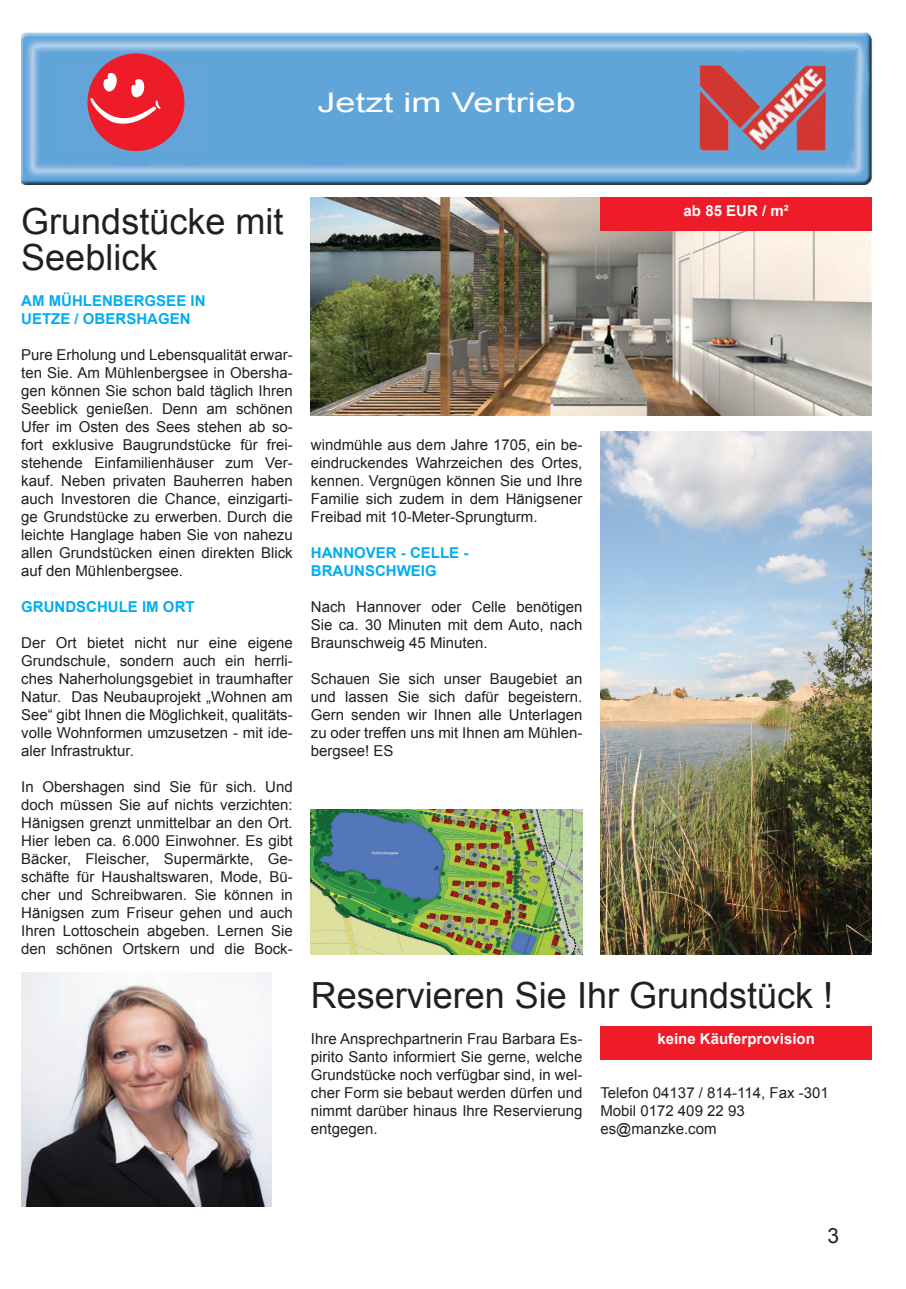
<style>
.page{position:relative;width:906px;height:1289px;background:#fff}
.page>*{position:absolute;margin:0;border:0;box-sizing:border-box;transform-origin:0 0}
.t1{font:36px/36px "Arial";color:#231f20}
.t2{font:27px "Arial";color:#fff;scale:1.33 1}
.t3{font:21px "Arial";color:#231f20}
.t4{font:15px/18px "Arial";color:#231f20;text-align:justify}
.t5{font:700 15px/18px "Arial";color:#00aeef}
.t6{font:700 15px "Arial";color:#fff}
</style>
<div class="page">
<img style="left:21px;top:32px;width:852px;height:153px">
<img style="left:695px;top:62px;width:131px;height:91px">
<div style="left:57px;top:64px;width:147px;height:89px;background:#63a5d9"></div>
<div style="left:87px;top:53px;width:97px;height:98px;background:#ee1c28;border-radius:50%"></div>
<svg style="left:90px;top:72px;width:70px;height:55px"></svg>
<img style="left:310px;top:198px;width:562px;height:218px">
<div style="left:600px;top:1026px;width:272px;height:33px;background:#ee1c28"></div>
<img style="left:311px;top:810px;width:271px;height:144px">
<img style="left:21px;top:972px;width:250px;height:234px">
<img style="left:600px;top:432px;width:272px;height:522px">
<div style="left:600px;top:198px;width:272px;height:33px;background:#ee1c28"></div>
<h2 class="t2" style="left:317px;top:85px;width:196px">Jetzt im Vertrieb</h2>
<h1 class="t1" style="left:21px;top:203px;width:264px">Grundstücke mit<br>Seeblick</h1>
<p class="t5" style="left:21px;top:292px;width:186px">AM MÜHLENBERGSEE IN<br>UETZE / OBERSHAGEN</p>
<p class="t4" style="left:21px;top:345px;width:273px">Pure Erholung und Lebensqualität erwar&shy;ten Sie. Am Mühlenbergsee in Obersha&shy;gen können Sie schon bald täglich Ihren Seeblick genießen. Denn am schönen Ufer im Osten des Sees stehen ab so&shy;fort exklusive Baugrundstücke für frei&shy;stehende Einfamilienhäuser zum Ver&shy;kauf. Neben privaten Bauherren haben auch Investoren die Chance, einzigarti&shy;ge Grundstücke zu erwerben. Durch die leichte Hanglage haben Sie von nahezu allen Grundstücken einen direkten Blick auf den Mühlenbergsee.</p>
<p class="t5" style="left:21px;top:598px;width:175px">GRUNDSCHULE IM ORT</p>
<p class="t4" style="left:21px;top:633px;width:273px">Der Ort bietet nicht nur eine eigene Grundschule, sondern auch ein herrli&shy;ches Naherholungsgebiet in traumhafter Natur. Das Neubauprojekt „Wohnen am See“ gibt Ihnen die Möglichkeit, qualitäts&shy;volle Wohnformen umzusetzen - mit ide&shy;aler Infrastruktur.</p>
<p class="t4" style="left:21px;top:777px;width:273px">In Obershagen sind Sie für sich. Und doch müssen Sie auf nichts verzichten:<br>Hänigsen grenzt unmittelbar an den Ort.<br>Hier leben ca. 6.000 Einwohner. Es gibt Bäcker, Fleischer, Supermärkte, Ge&shy;schäfte für Haushaltswaren, Mode, Bü&shy;cher und Schreibwaren. Sie können in Hänigsen zum Friseur gehen und auch Ihren Lottoschein abgeben. Lernen Sie den schönen Ortskern und die Bock-</p>
<p class="t4" style="left:311px;top:435px;width:273px">windmühle aus dem Jahre 1705, ein be&shy;eindruckendes Wahrzeichen des Ortes, kennen. Vergnügen können Sie und Ihre Familie sich zudem in dem Hänigsener Freibad mit 10-Meter-Sprungturm.</p>
<p class="t5" style="left:311px;top:544px;width:159px">HANNOVER - CELLE -<br>BRAUNSCHWEIG</p>
<p class="t4" style="left:311px;top:597px;width:273px">Nach Hannover oder Celle benötigen Sie ca. 30 Minuten mit dem Auto, nach Braunschweig 45 Minuten.</p>
<p class="t4" style="left:311px;top:669px;width:273px">Schauen Sie sich unser Baugebiet an und lassen Sie sich dafür begeistern.<br>Gern senden wir Ihnen alle Unterlagen zu oder treffen uns mit Ihnen am Mühlen&shy;bergsee! ES</p>
<p class="t6" style="left:683px;top:200px;width:107px">ab 85 EUR / m²</p>
<h1 class="t1" style="left:311px;top:977px;width:524px">Reservieren Sie Ihr Grundstück !</h1>
<p class="t6" style="left:657px;top:1028px;width:159px">keine Käuferprovision</p>
<p class="t4" style="left:311px;top:1029px;width:273px">Ihre Ansprechpartnerin Frau Barbara Es&shy;pirito Santo informiert Sie gerne, welche Grundstücke noch verfügbar sind, in wel&shy;cher Form sie bebaut werden dürfen und nimmt darüber hinaus Ihre Reservierung entgegen.</p>
<p class="t4" style="left:600px;top:1083px;width:230px;text-align:left">Telefon 04137 / 814-114, Fax -301<br>Mobil 0172 409 22 93 es@manzke.com</p>
<h3 class="t3" style="left:827px;top:1222px;width:13px">3</h3>
</div>
